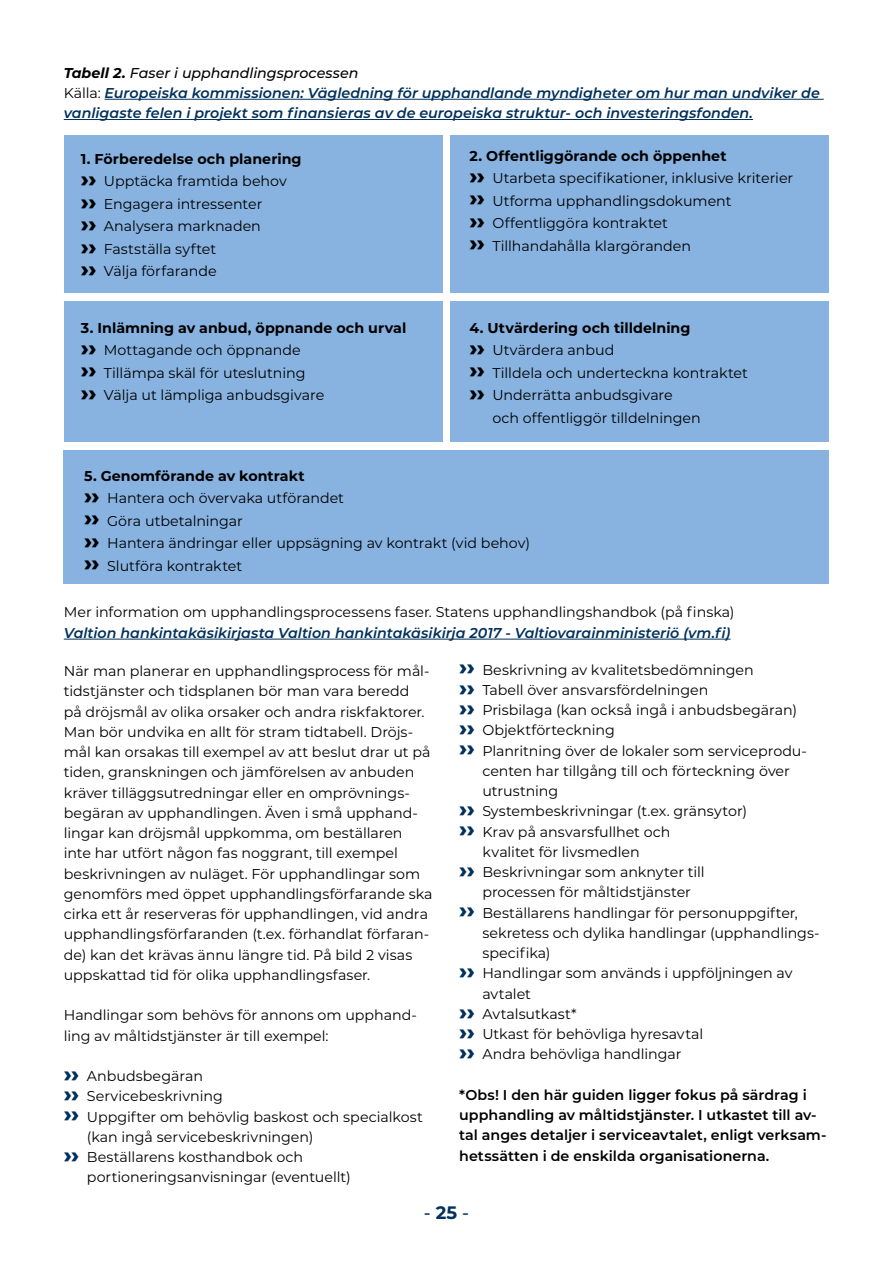
<style>
.page{position:relative;width:893px;height:1263px;background:#fff}
.page>*{position:absolute;margin:0;border:0;box-sizing:border-box;transform-origin:0 0}
.t1{font:500 18px "Montserrat";color:#00305b}
.leipateksti{font:14.25px/20.2px "Montserrat";color:#000}
.leipateksti-2{font:italic 600 14.25px/20.2px "Montserrat";color:#00305b}
.leipateksti-3{font:600 14.25px/20.2px "Montserrat";color:#000}
.leipateksti-4{font:700 14.25px "Montserrat";letter-spacing:.005em;color:#000}
.leipateksti-5{font:italic 500 14.25px "Montserrat";color:#000}
.s1{font-weight:700}
.s2{font-weight:400;font-style:normal;color:#000}
.s3{font-weight:800;font-size:22.5px}
.s4{font-weight:800;font-size:22.5px;color:#00305b}
</style>
<div class="page">
<div style="left:64px;top:301px;width:378px;height:140px;background:#88b3e1"></div>
<div style="left:451px;top:301px;width:378px;height:140px;background:#88b3e1"></div>
<hr style="left:64px;top:639px;width:666px;height:1px;background:#00305b">
<div style="left:64px;top:450px;width:765px;height:134px;background:#88b3e1"></div>
<div style="left:64px;top:135px;width:378px;height:158px;background:#88b3e1"></div>
<div style="left:451px;top:135px;width:378px;height:158px;background:#88b3e1"></div>
<hr style="left:105px;top:99px;width:719px;height:1px;background:#00305b">
<hr style="left:64px;top:119px;width:689px;height:1px;background:#00305b">
<p class="leipateksti-5" style="left:64px;top:63px;width:296px"><span class="s1">Tabell 2.</span> Faser i upphandlingsprocessen</p>
<p class="leipateksti-2" style="left:64px;top:82px;width:757px"><span class="s2">Källa:</span> Europeiska kommissionen: Vägledning för upphandlande myndigheter om hur man undviker de vanligaste felen i projekt som finansieras av de europeiska struktur- och investeringsfonden.</p>
<p class="leipateksti-4" style="left:81px;top:148px;width:222px">1. Förberedelse och planering</p>
<p class="leipateksti" style="left:81px;top:171px;width:208px"><span class="s3">››</span> Upptäcka framtida behov</p>
<p class="leipateksti" style="left:81px;top:193px;width:183px"><span class="s3">››</span> Engagera intressenter</p>
<p class="leipateksti" style="left:81px;top:216px;width:182px"><span class="s3">››</span> Analysera marknaden</p>
<p class="leipateksti" style="left:81px;top:238px;width:137px"><span class="s3">››</span> Fastställa syftet</p>
<p class="leipateksti" style="left:81px;top:261px;width:137px"><span class="s3">››</span> Välja förfarande</p>
<p class="leipateksti-4" style="left:81px;top:317px;width:327px">3. Inlämning av anbud, öppnande och urval</p>
<p class="leipateksti" style="left:81px;top:340px;width:221px"><span class="s3">››</span> Mottagande och öppnande</p>
<p class="leipateksti" style="left:81px;top:362px;width:226px"><span class="s3">››</span> Tillämpa skäl för uteslutning</p>
<p class="leipateksti" style="left:81px;top:385px;width:245px"><span class="s3">››</span> Välja ut lämpliga anbudsgivare</p>
<p class="leipateksti-4" style="left:469px;top:145px;width:259px">2. Offentliggörande och öppenhet</p>
<p class="leipateksti" style="left:469px;top:167px;width:325px"><span class="s3">››</span> Utarbeta specifikationer, inklusive kriterier</p>
<p class="leipateksti" style="left:469px;top:190px;width:264px"><span class="s3">››</span> Utforma upphandlingsdokument</p>
<p class="leipateksti" style="left:469px;top:212px;width:200px"><span class="s3">››</span> Offentliggöra kontraktet</p>
<p class="leipateksti" style="left:469px;top:235px;width:223px"><span class="s3">››</span> Tillhandahålla klargöranden</p>
<p class="leipateksti-4" style="left:469px;top:317px;width:223px">4. Utvärdering och tilldelning</p>
<p class="leipateksti" style="left:469px;top:340px;width:146px"><span class="s3">››</span> Utvärdera anbud</p>
<p class="leipateksti" style="left:469px;top:362px;width:280px"><span class="s3">››</span> Tilldela och underteckna kontraktet</p>
<p class="leipateksti" style="left:492px;top:383px;width:210px;line-height:22.5px;text-indent:-23px"><span class="s3">››</span> Underrätta anbudsgivare och offentliggör tilldelningen</p>
<p class="leipateksti-4" style="left:84px;top:465px;width:222px">5. Genomförande av kontrakt</p>
<p class="leipateksti" style="left:84px;top:487px;width:261px"><span class="s3">››</span> Hantera och övervaka utförandet</p>
<p class="leipateksti" style="left:84px;top:510px;width:160px"><span class="s3">››</span> Göra utbetalningar</p>
<p class="leipateksti" style="left:84px;top:532px;width:448px"><span class="s3">››</span> Hantera ändringar eller uppsägning av kontrakt (vid behov)</p>
<p class="leipateksti" style="left:84px;top:555px;width:160px"><span class="s3">››</span> Slutföra kontraktet</p>
<p class="leipateksti-2" style="left:64px;top:602px;width:672px"><span class="s2">Mer information om upphandlingsprocessens faser. Statens upphandlingshandbok (på finska)<br></span>Valtion hankintakäsikirjasta Valtion hankintakäsikirja 2017 - Valtiovarainministeriö (vm.fi)</p>
<p class="leipateksti" style="left:459px;top:659px;width:296px"><span class="s4">››</span> Beskrivning av kvalitetsbedömningen</p>
<p class="leipateksti" style="left:459px;top:679px;width:251px"><span class="s4">››</span> Tabell över ansvarsfördelningen</p>
<p class="leipateksti" style="left:459px;top:699px;width:339px"><span class="s4">››</span> Prisbilaga (kan också ingå i anbudsbegäran)</p>
<p class="leipateksti" style="left:459px;top:720px;width:157px"><span class="s4">››</span> Objektförteckning</p>
<p class="leipateksti" style="left:482px;top:740px;width:326px;text-indent:-23px"><span class="s4">››</span> Planritning över de lokaler som serviceprodu&shy;centen har tillgång till och förteckning över utrustning</p>
<p class="leipateksti" style="left:459px;top:801px;width:289px"><span class="s4">››</span> Systembeskrivningar (t.ex. gränsytor)</p>
<p class="leipateksti" style="left:459px;top:821px;width:213px;text-align:center"><span class="s4">››</span> Krav på ansvarsfullhet och kvalitet för livsmedlen</p>
<p class="leipateksti" style="left:482px;top:861px;width:224px;text-indent:-23px"><span class="s4">››</span> Beskrivningar som anknyter till processen för måltidstjänster</p>
<p class="leipateksti" style="left:482px;top:902px;width:339px;text-indent:-23px"><span class="s4">››</span> Beställarens handlingar för personuppgifter, sekretess och dylika handlingar (upphandlings&shy;specifika)</p>
<p class="leipateksti" style="left:482px;top:963px;width:312px;text-indent:-23px"><span class="s4">››</span> Handlingar som används i uppföljningen av avtalet</p>
<p class="leipateksti" style="left:459px;top:1003px;width:119px"><span class="s4">››</span> Avtalsutkast*</p>
<p class="leipateksti" style="left:459px;top:1023px;width:245px"><span class="s4">››</span> Utkast för behövliga hyresavtal</p>
<p class="leipateksti" style="left:459px;top:1044px;width:224px"><span class="s4">››</span> Andra behövliga handlingar</p>
<p class="leipateksti-3" style="left:459px;top:1084px;width:369px">*Obs! I den här guiden ligger fokus på särdrag i upphandling av måltidstjänster. I utkastet till av&shy;tal anges detaljer i serviceavtalet, enligt verksam&shy;hetssätten i de enskilda organisationerna.</p>
<p class="leipateksti" style="left:64px;top:660px;width:370px">När man planerar en upphandlingsprocess för mål&shy;tidstjänster och tidsplanen bör man vara beredd<br>på dröjsmål av olika orsaker och andra riskfaktorer.<br>Man bör undvika en allt för stram tidtabell. Dröjs&shy;mål kan orsakas till exempel av att beslut drar ut på tiden, granskningen och jämförelsen av anbuden kräver tilläggsutredningar eller en omprövnings&shy;begäran av upphandlingen. Även i små upphand&shy;lingar kan dröjsmål uppkomma, om beställaren inte har utfört någon fas noggrant, till exempel beskrivningen av nuläget. För upphandlingar som genomförs med öppet upphandlingsförfarande ska cirka ett år reserveras för upphandlingen, vid andra upphandlingsförfaranden (t.ex. förhandlat förfaran&shy;de) kan det krävas ännu längre tid. På bild 2 visas uppskattad tid för olika upphandlingsfaser.</p>
<p class="leipateksti" style="left:64px;top:1005px;width:355px">Handlingar som behövs för annons om upphand&shy;ling av måltidstjänster är till exempel:</p>
<p class="leipateksti" style="left:64px;top:1065px;width:141px"><span class="s4">››</span> Anbudsbegäran</p>
<p class="leipateksti" style="left:64px;top:1086px;width:161px"><span class="s4">››</span> Servicebeskrivning</p>
<p class="leipateksti" style="left:87px;top:1106px;width:337px;text-indent:-23px"><span class="s4">››</span> Uppgifter om behövlig baskost och specialkost (kan ingå servicebeskrivningen)</p>
<p class="leipateksti" style="left:87px;top:1146px;width:265px;text-indent:-23px"><span class="s4">››</span> Beställarens kosthandbok och portioneringsanvisningar (eventuellt)</p>
<p class="t1" style="left:424px;top:1200px;width:47px">- <span class="s1">25</span> -</p>
</div>
